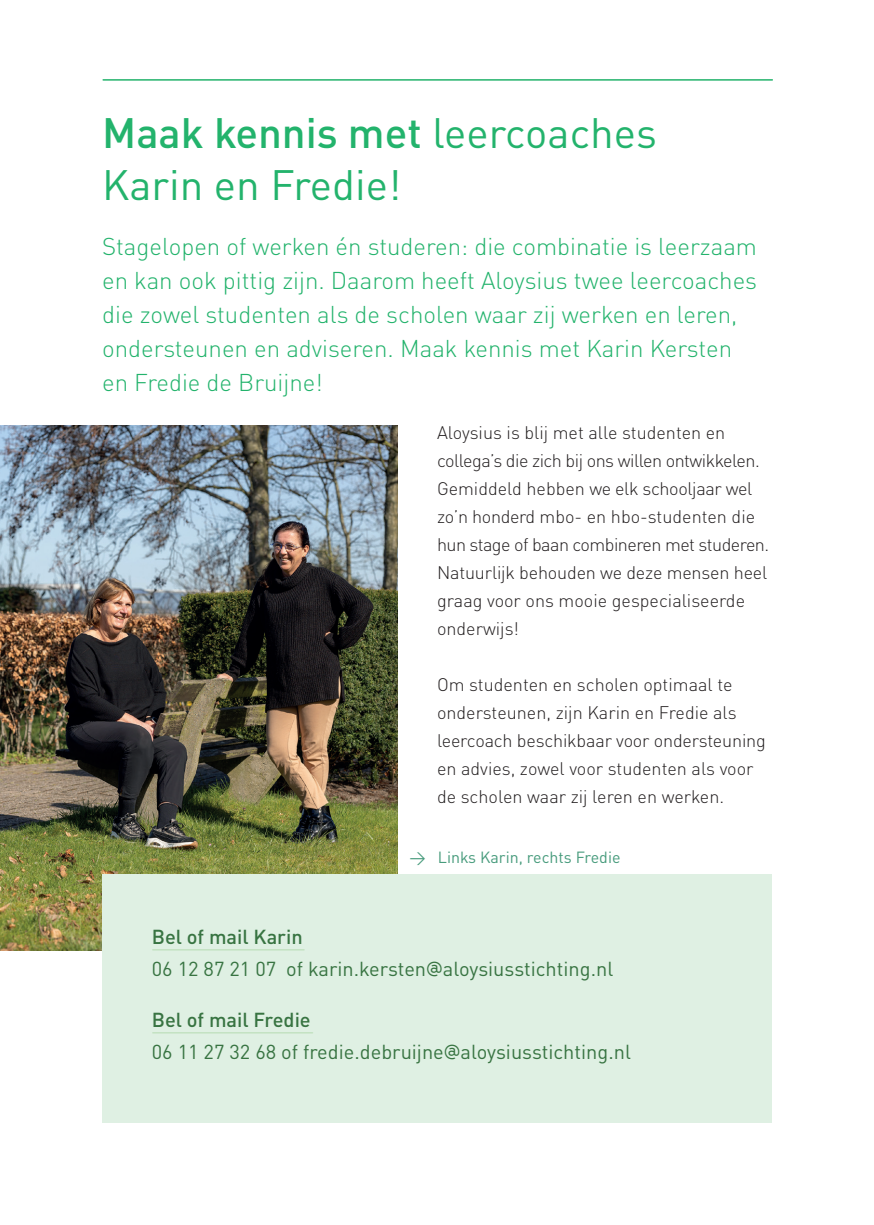
<style>
.page{position:relative;width:874px;height:1225px;background:#fff}
.page>*{position:absolute;margin:0;border:0;box-sizing:border-box;transform-origin:0 0}
.t1{font:42px/52px "DINOT";color:#23b36c}
.t2{font:300 24px/34px "DINOT";color:#23b36c}
.t3{font:20px/32px "DINOT";color:#387442}
.t4{font:300 18px/28px "DINOT";letter-spacing:-.01em;color:#231f20}
.t5{font:16px "DINOT";color:#479b7c}
.s1{font-weight:500}
.s2{font-family:"Interstate"}
</style>
<div class="page">
<img style="left:0;top:425px;width:397px;height:526px">
<div style="left:102px;top:874px;width:669px;height:248px;background:#dff0e3"></div>
<hr style="left:153px;top:949px;width:151px;height:1px;background:#c3e2c2">
<hr style="left:153px;top:1032px;width:159px;height:1px;background:#c3e2c2">
<hr style="left:103px;top:79px;width:669px;height:2px;background:#23b36c">
<h1 class="t1" style="left:102px;top:106px;width:556px"><span class="s1">Maak kennis met</span> leercoaches<br>Karin en Fredie!</h1>
<p class="t2" style="left:102px;top:229px;width:656px">Stagelopen of werken én studeren: die combinatie is leerzaam en kan ook pittig zijn. Daarom heeft Aloysius twee leercoaches die zowel studenten als de scholen waar zij werken en leren, ondersteunen en adviseren. Maak kennis met Karin Kersten en Fredie de Bruijne!</p>
<p class="t4" style="left:437px;top:418px;width:333px">Aloysius is blij met alle studenten en collega’s die zich bij ons willen ontwikkelen.<br>Gemiddeld hebben we elk schooljaar wel zo’n honderd mbo- en hbo-studenten die hun stage of baan combineren met studeren.<br>Natuurlijk behouden we deze mensen heel graag voor ons mooie gespecialiseerde onderwijs!</p>
<p class="t4" style="left:437px;top:670px;width:330px">Om studenten en scholen optimaal te ondersteunen, zijn Karin en Fredie als leercoach beschikbaar voor ondersteuning en advies, zowel voor studenten als voor de scholen waar zij leren en werken.</p>
<p class="t5" style="left:409px;top:847px;width:212px">→ Links Karin, rechts Fredie</p>
<p class="t3" style="left:152px;top:920px;width:462px"><span class="s1">Bel of mail Karin<br></span>06 12 87 21 07 of karin.kersten<span class="s2">@</span>aloysiusstichting.nl</p>
<p class="t3" style="left:152px;top:1003px;width:480px"><span class="s1">Bel of mail Fredie<br></span>06 11 27 32 68 of fredie.debruijne<span class="s2">@</span>aloysiusstichting.nl</p>
</div>
